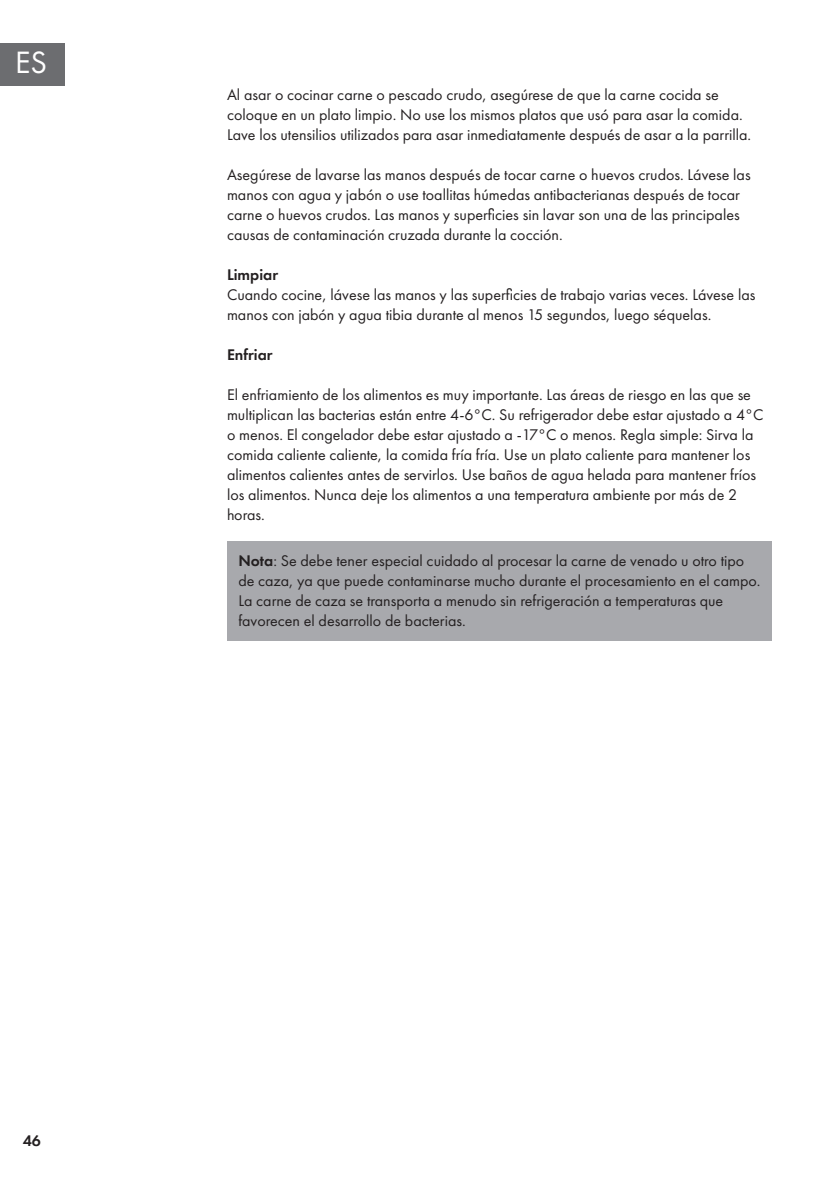
<style>
.page{position:relative;width:840px;height:1191px;background:#fff}
.page>*{position:absolute;margin:0;border:0;box-sizing:border-box;transform-origin:0 0}
.t1{font:32px "Futura PTW08";color:#fff}
.t2{font:16px/20px "Futura PTW08";color:#231f20}
.t3{font:600 16px "Futura PTW08";color:#231f20}
.s1{font-weight:600}
</style>
<div class="page">
<div style="left:0;top:43px;width:65px;height:42px;background:#6c6d70"></div>
<div style="left:227px;top:542px;width:544px;height:99px;background:#a8a9ad"></div>
<h1 class="t1" style="left:15px;top:43px;width:33px">ES</h1>
<p class="t2" style="left:227px;top:84px;width:525px">Al asar o cocinar carne o pescado crudo, asegúrese de que la carne cocida se coloque en un plato limpio. No use los mismos platos que usó para asar la comida.<br>Lave los utensilios utilizados para asar inmediatamente después de asar a la parrilla.</p>
<p class="t2" style="left:227px;top:164px;width:525px">Asegúrese de lavarse las manos después de tocar carne o huevos crudos. Lávese las manos con agua y jabón o use toallitas húmedas antibacterianas después de tocar carne o huevos crudos. Las manos y superficies sin lavar son una de las principales causas de contaminación cruzada durante la cocción.</p>
<p class="t3" style="left:227px;top:264px;width:53px">Limpiar</p>
<p class="t2" style="left:227px;top:284px;width:529px">Cuando cocine, lávese las manos y las superficies de trabajo varias veces. Lávese las manos con jabón y agua tibia durante al menos 15 segundos, luego séquelas.</p>
<p class="t3" style="left:227px;top:344px;width:47px">Enfriar</p>
<p class="t2" style="left:227px;top:384px;width:537px">El enfriamiento de los alimentos es muy importante. Las áreas de riesgo en las que se multiplican las bacterias están entre 4-6°C. Su refrigerador debe estar ajustado a 4°C o menos. El congelador debe estar ajustado a -17°C o menos. Regla simple: Sirva la comida caliente caliente, la comida fría fría. Use un plato caliente para mantener los alimentos calientes antes de servirlos. Use baños de agua helada para mantener fríos los alimentos. Nunca deje los alimentos a una temperatura ambiente por más de 2 horas.</p>
<p class="t2" style="left:238px;top:550px;width:523px"><span class="s1">Nota</span>: Se debe tener especial cuidado al procesar la carne de venado u otro tipo de caza, ya que puede contaminarse mucho durante el procesamiento en el campo.<br>La carne de caza se transporta a menudo sin refrigeración a temperaturas que favorecen el desarrollo de bacterias.</p>
<p class="t3" style="left:23px;top:1130px;width:20px">46</p>
</div>
